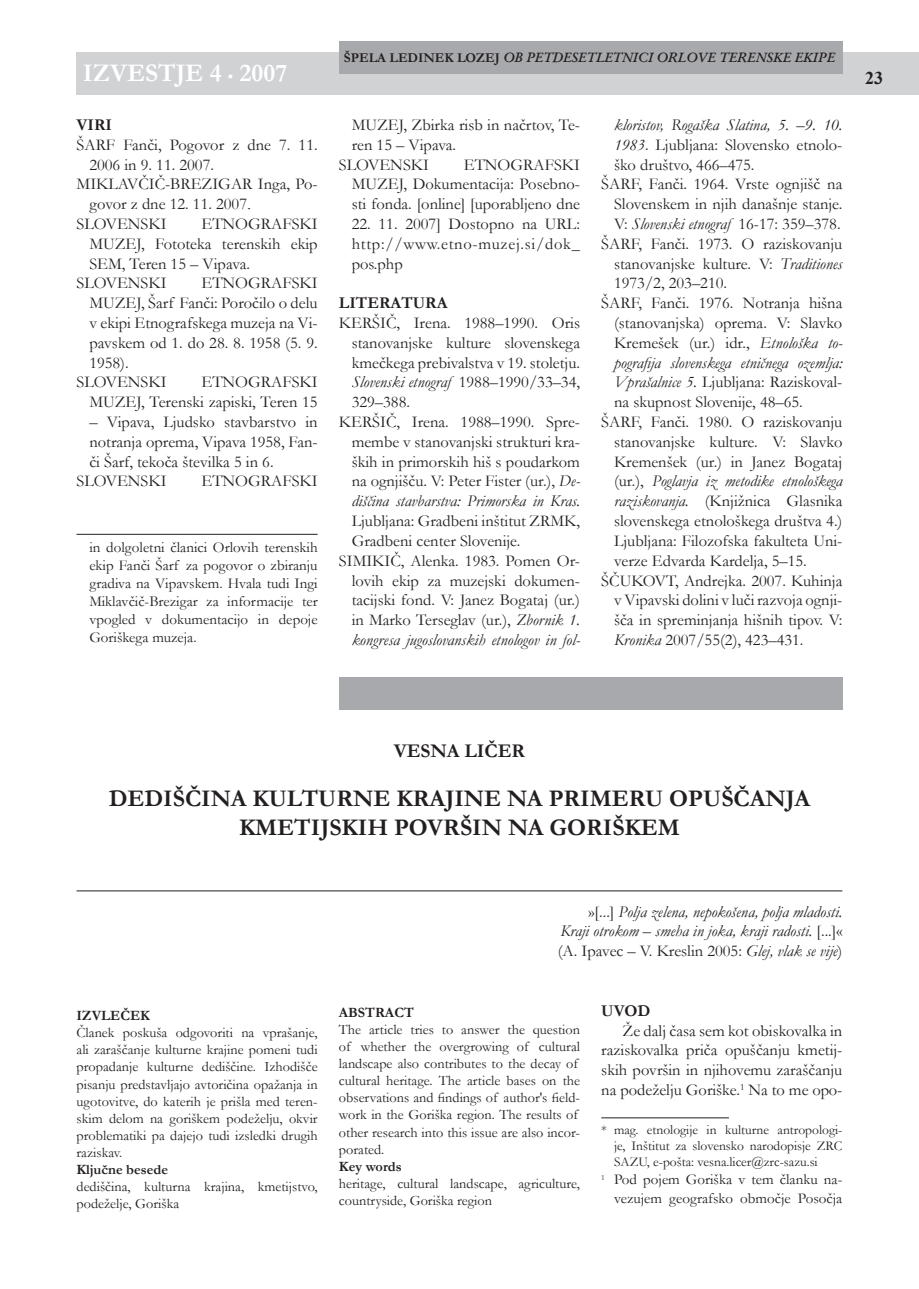
<style>
.page{position:relative;width:919px;height:1289px;background:#fff}
.page>*{position:absolute;margin:0;border:0;box-sizing:border-box;transform-origin:0 0}
.t1{font:700 25.5px "Garamond";color:#fff}
.t2{font:700 24px/28.8px "Garamond";color:#231f20}
.t3{font:700 19.5px "Garamond";color:#231f20}
.t4{font:700 18px "Times New Roman";color:#231f20}
.t5{font:16.5px/19.8px "Garamond";color:#231f20;text-align:justify}
.t6{font:italic 16.5px/19.8px "Garamond";color:#231f20;text-align:justify}
.t7{font:700 16.5px "Garamond";color:#231f20}
.t8{font:15px/18px "Garamond";color:#231f20;text-align:justify}
.t9{font:14.25px/17.1px "Garamond";color:#231f20}
.t10{font:700 14.25px "Garamond";color:#231f20}
.t11{font:13.5px/16.2px "Garamond";color:#231f20;text-align:justify}
.t12{font:italic 600 13.5px "Garamond";color:#231f20}
.t13{font:700 13.5px "Garamond";color:#231f20}
.s1{font-weight:400;font-size:13.5px}
.s2{font-family:"Times New Roman"}
.s3{font-style:normal}
.s4{font-style:italic}
</style>
<div class="page">
<div style="left:76px;top:53px;width:842px;height:42px;background:#d1d2d4"></div>
<div style="left:339px;top:41px;width:503px;height:33px;background:#a8a9ad"></div>
<hr style="left:77px;top:534px;width:240px;height:1px;background:#231f20">
<div style="left:339px;top:677px;width:503px;height:33px;background:#a8a9ad"></div>
<hr style="left:601px;top:1117px;width:128px;height:1px;background:#231f20">
<hr style="left:77px;top:890px;width:765px;height:1px;background:#231f20">
<p class="t13" style="left:344px;top:49px;width:10px">ŠPELA</p>
<p class="t13" style="left:389px;top:49px;width:11px">LEDINEK</p>
<p class="t13" style="left:457px;top:49px;width:18px">LOZEJ</p>
<p class="t12" style="left:503px;top:49px;width:333px">OB PETDESETLETNICI ORLOVE TERENSKE EKIPE</p>
<h1 class="t1" style="left:83px;top:56px;width:27px">IZVESTJE</h1>
<h1 class="t1" style="left:210px;top:56px;width:79px">4 <span class="s1">▪</span> 2007</h1>
<p class="t4" style="left:865px;top:65px;width:10px">23</p>
<p class="t7" style="left:77px;top:113px;width:37px">VIRI</p>
<p class="t5" style="left:77px;top:134px;width:242px">ŠARF Fanči, Pogovor z dne 7. 11.</p>
<p class="t5" style="left:89px;top:154px;width:126px">2006 in 9. 11. 2007.</p>
<p class="t5" style="left:77px;top:174px;width:242px">MIKLAVČIČ-BREZIGAR Inga, Po-</p>
<p class="t5" style="left:89px;top:194px;width:163px">govor z dne 12. 11. 2007<span class="s2">.</span></p>
<p class="t5" style="left:77px;top:213px;width:91px">SLOVENSKI</p>
<p class="t5" style="left:201px;top:213px;width:118px">ETNOGRAFSKI</p>
<p class="t5" style="left:89px;top:233px;width:230px">MUZEJ, Fototeka terenskih ekip</p>
<p class="t5" style="left:89px;top:253px;width:162px">SEM, Teren 15 – Vipava.</p>
<p class="t5" style="left:77px;top:273px;width:91px">SLOVENSKI</p>
<p class="t5" style="left:201px;top:273px;width:118px">ETNOGRAFSKI</p>
<p class="t5" style="left:89px;top:293px;width:230px">MUZEJ, Šarf Fanči: Poročilo o delu</p>
<p class="t5" style="left:89px;top:312px;width:230px">v ekipi Etnografskega muzeja na Vi-</p>
<p class="t5" style="left:89px;top:332px;width:230px">pavskem od 1. do 28. 8. 1958 (5. 9.</p>
<p class="t5" style="left:89px;top:352px;width:41px">1958).</p>
<p class="t5" style="left:77px;top:372px;width:91px">SLOVENSKI</p>
<p class="t5" style="left:89px;top:372px;width:230px;text-align:right">ETNOGRAFSKI<br>MUZEJ, Terenski zapiski, Teren 15</p>
<p class="t5" style="left:89px;top:411px;width:230px">– Vipava, Ljudsko stavbarstvo in</p>
<p class="t5" style="left:89px;top:431px;width:230px">notranja oprema, Vipava 1958, Fan-</p>
<p class="t5" style="left:89px;top:451px;width:186px">či Šarf, tekoča številka 5 in 6.</p>
<p class="t5" style="left:77px;top:471px;width:91px">SLOVENSKI</p>
<p class="t5" style="left:201px;top:471px;width:118px">ETNOGRAFSKI</p>
<p class="t8" style="left:89px;top:538px;width:230px">in dolgoletni članici Orlovih terenskih ekip Fanči Šarf za pogovor o zbiranju gradiva na Vipavskem. Hvala tudi Ingi Miklavčič-Brezigar za informacije ter vpogled v dokumentacijo in depoje Goriškega muzeja.</p>
<p class="t5" style="left:351px;top:114px;width:230px">MUZEJ, Zbirka risb in načrtov, Te-</p>
<p class="t5" style="left:351px;top:134px;width:106px">ren 15 – Vipava.</p>
<p class="t5" style="left:339px;top:154px;width:91px">SLOVENSKI</p>
<p class="t5" style="left:351px;top:154px;width:230px;text-indent:112px">ETNOGRAFSKI MUZEJ, Dokumentacija: Posebno&shy;sti fonda. [online] [uporabljeno dne</p>
<p class="t5" style="left:351px;top:213px;width:230px">22. 11. 2007] Dostopno na URL: http://www.etno-muzej.si/dok_ pos.php</p>
<p class="t7" style="left:339px;top:292px;width:110px">LITERATURA</p>
<p class="t5" style="left:339px;top:312px;width:242px">KERŠIČ, Irena. 1988–1990. Oris</p>
<p class="t5" style="left:351px;top:332px;width:230px">stanovanjske kulture slovenskega</p>
<p class="t5" style="left:351px;top:352px;width:230px">kmečkega prebivalstva v 19. stoletju.</p>
<p class="t6" style="left:351px;top:372px;width:230px">Slovenski etnograf <span class="s3">1988–1990/33–34,</span></p>
<p class="t5" style="left:351px;top:392px;width:60px">329–388.</p>
<p class="t5" style="left:339px;top:411px;width:242px">KERŠIČ, Irena. 1988–1990. Spre-</p>
<p class="t5" style="left:351px;top:431px;width:230px">membe v stanovanjski strukturi kra-</p>
<p class="t5" style="left:351px;top:451px;width:230px">ških in primorskih hiš s poudarkom</p>
<p class="t5" style="left:351px;top:471px;width:230px">na ognjišču. V: Peter Fister (ur.), <span class="s4">De-</span></p>
<p class="t6" style="left:351px;top:491px;width:230px">diščina stavbarstva: Primorska in Kras.</p>
<p class="t5" style="left:351px;top:510px;width:230px">Ljubljana: Gradbeni inštitut ZRMK,</p>
<p class="t5" style="left:351px;top:530px;width:170px">Gradbeni center Slovenije.</p>
<p class="t5" style="left:339px;top:550px;width:242px">SIMIKIČ, Alenka. 1983. Pomen Or-</p>
<p class="t5" style="left:351px;top:570px;width:230px">lovih ekip za muzejski dokumen-</p>
<p class="t5" style="left:351px;top:590px;width:229px">tacijski fond. V: Janez Bogataj (ur.)</p>
<p class="t5" style="left:351px;top:609px;width:230px">in Marko Terseglav (ur.), <span class="s4">Zbornik 1.</span></p>
<p class="t6" style="left:351px;top:629px;width:230px">kongresa jugoslovanskih etnologov in fol-</p>
<p class="t6" style="left:614px;top:114px;width:230px">kloristov, Rogaška Slatina, 5. –9. 10.</p>
<p class="t5" style="left:614px;top:134px;width:230px"><span class="s4">1983</span>. Ljubljana: Slovensko etnolo-</p>
<p class="t5" style="left:614px;top:154px;width:142px">ško društvo, 466–475.</p>
<p class="t5" style="left:601px;top:174px;width:242px">ŠARF, Fanči. 1964. Vrste ognjišč na</p>
<p class="t5" style="left:614px;top:194px;width:230px">Slovenskem in njih današnje stanje.</p>
<p class="t6" style="left:614px;top:213px;width:228px"><span class="s3">V:</span> Slovenski etnograf <span class="s3">16-17: 359–378.</span></p>
<p class="t5" style="left:601px;top:233px;width:242px">ŠARF, Fanči. 1973. O raziskovanju</p>
<p class="t5" style="left:614px;top:253px;width:230px">stanovanjske kulture. V: <span class="s4">Traditiones</span></p>
<p class="t5" style="left:614px;top:273px;width:114px">1973/2, 203–210.</p>
<p class="t5" style="left:601px;top:293px;width:242px">ŠARF, Fanči. 1976. Notranja hišna</p>
<p class="t5" style="left:614px;top:312px;width:230px">(stanovanjska) oprema. V: Slavko</p>
<p class="t5" style="left:614px;top:332px;width:230px">Kremešek (ur.) idr., <span class="s4">Etnološka to-</span></p>
<p class="t6" style="left:614px;top:352px;width:230px">pografija slovenskega etničnega ozemlja:</p>
<p class="t5" style="left:614px;top:372px;width:230px"><span class="s4">Vprašalnice 5.</span> Ljubljana: Raziskoval-</p>
<p class="t5" style="left:614px;top:392px;width:190px">na skupnost Slovenije, 48–65.</p>
<p class="t5" style="left:601px;top:411px;width:242px">ŠARF, Fanči. 1980. O raziskovanju</p>
<p class="t5" style="left:614px;top:431px;width:230px">stanovanjske kulture. V: Slavko</p>
<p class="t5" style="left:614px;top:451px;width:230px">Kremenšek (ur.) in Janez Bogataj</p>
<p class="t6" style="left:614px;top:471px;width:230px"><span class="s3">(ur.),</span> Poglavja iz metodike etnološkega</p>
<p class="t5" style="left:614px;top:491px;width:230px"><span class="s4">raziskovanja.</span> (Knjižnica Glasnika</p>
<p class="t5" style="left:614px;top:510px;width:229px">slovenskega etnološkega društva 4.)</p>
<p class="t5" style="left:614px;top:530px;width:230px">Ljubljana: Filozofska fakulteta Uni-</p>
<p class="t5" style="left:614px;top:550px;width:194px">verze Edvarda Kardelja, 5–15.</p>
<p class="t5" style="left:601px;top:570px;width:242px">ŠČUKOVT, Andrejka. 2007. Kuhinja</p>
<p class="t5" style="left:614px;top:590px;width:230px">v Vipavski dolini v luči razvoja ognji-</p>
<p class="t5" style="left:614px;top:609px;width:230px">šča in spreminjanja hišnih tipov. V:</p>
<p class="t5" style="left:614px;top:629px;width:191px"><span class="s4">Kronika</span> 2007/55(2), 423–431.</p>
<p class="t3" style="left:394px;top:737px;width:133px">VESNA LIČER</p>
<h2 class="t2" style="left:239px;top:784px;width:572px;text-indent:-130px">DEDIŠČINA KULTURNE KRAJINE NA PRIMERU OPUŠČANJA<br>KMETIJSKI</h2>
<h2 class="t2" style="left:367px;top:812px;width:43px">H POVRŠIN</h2>
<h2 class="t2" style="left:508px;top:812px;width:76px">NA GORIŠKEM</h2>
<p class="t10" style="left:77px;top:1005px;width:75px">IZVLEČEK</p>
<p class="t9" style="left:77px;top:1023px;width:242px;text-align:justify">Članek poskuša odgovoriti na vprašanje, ali zaraščanje kulturne krajine pomeni tudi propadanje kulturne dediščine. Izhodišče pisanju predstavljajo avtoričina opažanja in ugotovitve, do katerih je prišla med teren&shy;skim delom na goriškem podeželju, okvir problematiki pa dajejo tudi izsledki drugih raziskav.</p>
<p class="t10" style="left:77px;top:1159px;width:93px">KLJUČNE BESEDE</p>
<p class="t9" style="left:77px;top:1177px;width:242px">dediščina, kulturna krajina, kmetijstvo, podeželje, Goriška</p>
<p class="t6" style="left:557px;top:901px;width:286px;text-indent:31px"><span class="s3">»[...]</span> Polja zelena, nepokošena, polja mladosti.<br>Kraji otrokom – smeha in joka, kraji radosti. <span class="s3">[...]« (A. Ipavec – V. Kreslin 2005:</span> Glej, vlak se vije<span class="s3">)</span></p>
<p class="t10" style="left:339px;top:1002px;width:20px">ABSTRACT</p>
<p class="t9" style="left:339px;top:1020px;width:242px">The article tries to answer the question of whether the overgrowing of cultural landscape also contributes to the decay of cultural heritage. The article bases on the observations and findings of author's field&shy;work in the Goriška region. The results of other research into this issue are also incor&shy;porated.</p>
<p class="t10" style="left:339px;top:1156px;width:64px">KEY WORDS</p>
<p class="t9" style="left:339px;top:1174px;width:242px">heritage, cultural landscape, agriculture, countryside, Goriška region</p>
<p class="t7" style="left:601px;top:999px;width:26px">UVOD</p>
<p class="t5" style="left:601px;top:1020px;width:242px;text-indent:21px">Že dalj časa sem kot obiskovalka in raziskovalka priča opuščanju kmetij&shy;skih površin in njihovemu zaraščanju na podeželju Goriške. Na to me opo-</p>
<p class="t11" style="left:614px;top:1121px;width:230px;text-indent:-13px">* mag. etnologije in kulturne antropologi&shy;je, Inštitut za slovensko narodopisje ZRC SAZU, e-pošta: vesna.licer@zrc-sazu.si</p>
<p class="t8" style="left:614px;top:1170px;width:230px">Pod pojem Goriška v tem članku na&shy;vezujem geografsko območje Posočja</p>
</div>
